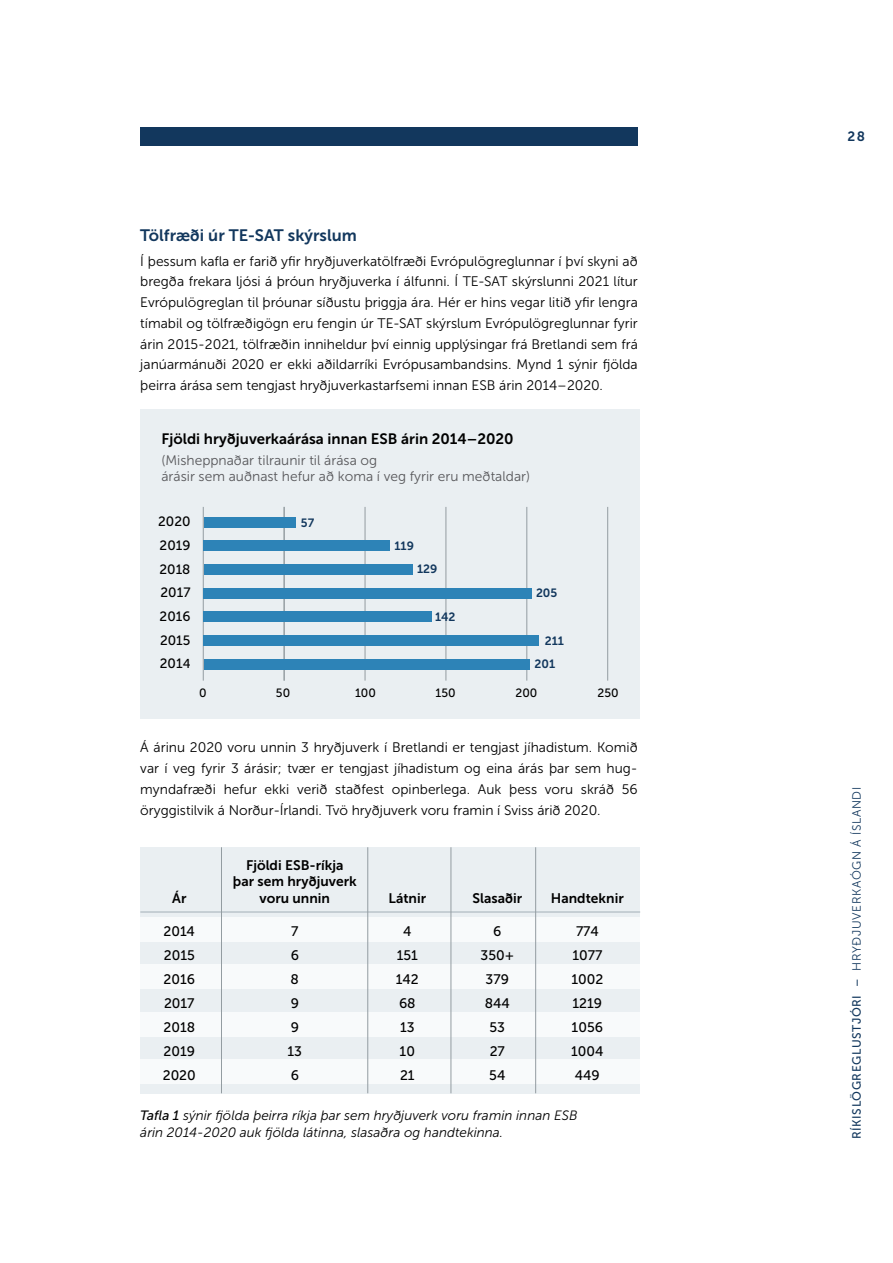
<style>
.page{position:relative;width:893px;height:1263px;background:#fff}
.page>*{position:absolute;margin:0;border:0;box-sizing:border-box;transform-origin:0 0}
.t1{font:16.5px "Museo Sans 700";color:#12375d}
.t2{font:15px "Museo Sans 700";color:#000}
.t3{font:13.8px/20.7px "Museo Sans 300";color:#000;text-align:justify}
.t4{font:13.8px "Museo Sans 500";color:#000}
.t5{font:13.8px/16.5px "Museo Sans 300";color:#58585b}
.t6{font:13.8px/16.5px "Museo Sans 700";color:#000;text-align:center}
.t7{font:italic 13.5px/17.2px "Museo Sans 300";color:#000}
.t8{font:13.5px/23.7px "Museo Sans 500";color:#000;text-align:justify}
.t9{font:13.5px "Museo Sans 700";color:#12375d}
.t10{font:12px "Museo Sans 300";letter-spacing:.05em;color:#12375d}
.t11{font:12px/23.7px "Museo Sans 700";color:#12375d}
.t12{font:12px "Museo Sans 500";color:#000}
.s1{font-size:12.9px}
.s2{font-family:"Museo Sans 500"}
</style>
<div class="page">
<div style="left:140px;top:128px;width:498px;height:18px;background:#12375d"></div>
<div style="left:140px;top:847px;width:500px;height:246px;background:#eaeff2"></div>
<div style="left:140px;top:409px;width:500px;height:309px;background:#eaeff2"></div>
<hr style="left:203px;top:507px;width:1px;height:174px;background:#939ca1">
<hr style="left:284px;top:507px;width:1px;height:174px;background:#939ca1">
<hr style="left:365px;top:507px;width:1px;height:174px;background:#939ca1">
<hr style="left:446px;top:507px;width:1px;height:174px;background:#939ca1">
<hr style="left:526px;top:507px;width:1px;height:174px;background:#939ca1">
<hr style="left:607px;top:507px;width:1px;height:174px;background:#939ca1">
<div style="left:204px;top:659px;width:325px;height:10px;background:#2d83b7"></div>
<div style="left:204px;top:611px;width:228px;height:11px;background:#2d83b7"></div>
<div style="left:204px;top:564px;width:208px;height:11px;background:#2d83b7"></div>
<div style="left:204px;top:517px;width:92px;height:11px;background:#2d83b7"></div>
<div style="left:203px;top:635px;width:336px;height:11px;background:#2d83b7"></div>
<div style="left:203px;top:588px;width:328px;height:11px;background:#2d83b7"></div>
<div style="left:203px;top:541px;width:187px;height:10px;background:#2d83b7"></div>
<hr style="left:140px;top:911px;width:500px;height:2px;background:#bac4ca">
<div style="left:140px;top:917px;width:500px;height:24px;background:#f8fafb"></div>
<div style="left:140px;top:964px;width:500px;height:24px;background:#f8fafb"></div>
<div style="left:140px;top:1013px;width:500px;height:24px;background:#f8fafb"></div>
<div style="left:140px;top:1059px;width:500px;height:25px;background:#f8fafb"></div>
<hr style="left:221px;top:847px;width:1px;height:246px;background:#939ca1">
<hr style="left:451px;top:847px;width:1px;height:246px;background:#939ca1">
<hr style="left:535px;top:847px;width:1px;height:246px;background:#939ca1">
<hr style="left:367px;top:847px;width:1px;height:246px;background:#939ca1">
<p class="t1" style="left:140px;top:226px;width:218px">Tölfræði úr TE-SAT skýrslum</p>
<p class="t3" style="left:140px;top:251px;width:499px">Í þessum kafla er farið yfir hryðjuverkatölfræði Evrópulögreglunnar í því skyni að bregða frekara ljósi á þróun hryðjuverka í álfunni. Í TE-SAT skýrslunni 2021 lítur Evrópulögreglan til þróunar síðustu þriggja ára. Hér er hins vegar litið yfir lengra tímabil og tölfræðigögn eru fengin úr TE-SAT skýrslum Evrópulögreglunnar fyrir árin 2015- 2021, tölfræðin inniheldur því einnig upplýsingar frá Bretlandi sem frá janúarmánuði 2020 er ekki aðildarríki Evrópusambandsins. Mynd 1 sýnir fjölda þeirra árása sem tengjast hryðjuverkastarfsemi innan ESB árin 2014–2020.</p>
<p class="t2" style="left:161px;top:431px;width:354px">Fjöldi hryðjuverkaárása innan ESB árin 2014–2020</p>
<p class="t5" style="left:161px;top:452px;width:370px">(Misheppnaðar tilraunir til árása og<br>árásir sem auðnast hefur að koma í veg fyrir eru meðtaldar)</p>
<p class="t11" style="left:301px;top:510px;width:15px">57</p>
<p class="t11" style="left:394px;top:534px;width:21px">119</p>
<p class="t11" style="left:417px;top:557px;width:22px">129</p>
<p class="t8" style="left:158px;top:510px;width:34px">2020<br>2019<br>2018<br>2017<br>2016<br>2015<br>201<span class="s1">4</span></p>
<p class="t11" style="left:536px;top:581px;width:23px">205</p>
<p class="t11" style="left:435px;top:605px;width:22px">142</p>
<p class="t11" style="left:534px;top:629px;width:31px;text-indent:10px">211<br>201</p>
<p class="t12" style="left:199px;top:686px;width:9px">0</p>
<p class="t12" style="left:276px;top:686px;width:16px">50</p>
<p class="t12" style="left:355px;top:686px;width:22px">100</p>
<p class="t12" style="left:435px;top:686px;width:22px">150</p>
<p class="t12" style="left:515px;top:686px;width:23px">200</p>
<p class="t12" style="left:597px;top:686px;width:23px">250</p>
<p class="t3" style="left:140px;top:737px;width:499px">Á árinu 2020 voru unnin 3 hryðjuverk í Bretlandi er tengjast jíhadistum. Komið var í veg fyrir 3 árásir; tvær er tengjast jíhadistum og eina árás þar sem hug&shy;myndafræði hefur ekki verið staðfest opinberlega. Auk þess voru skráð 56 öryggistilvik á Norður- Írlandi. Tvö hryðjuverk voru framin í Sviss árið 2020.</p>
<p class="t6" style="left:233px;top:857px;width:125px">Fjöldi ESB-ríkja<br>þar sem hryðjuverk</p>
<p class="t6" style="left:172px;top:890px;width:16px">Ár</p>
<p class="t6" style="left:260px;top:890px;width:72px">voru unnin</p>
<p class="t6" style="left:389px;top:890px;width:39px">Látnir</p>
<p class="t6" style="left:472px;top:890px;width:51px">Slasaðir</p>
<p class="t6" style="left:551px;top:890px;width:74px">Handteknir</p>
<p class="t4" style="left:164px;top:923px;width:33px">2014</p>
<p class="t4" style="left:291px;top:923px;width:9px">7</p>
<p class="t4" style="left:403px;top:923px;width:10px">4</p>
<p class="t4" style="left:493px;top:923px;width:10px">6</p>
<p class="t4" style="left:576px;top:923px;width:24px">774</p>
<p class="t4" style="left:164px;top:947px;width:33px">2015</p>
<p class="t4" style="left:291px;top:947px;width:10px">6</p>
<p class="t4" style="left:397px;top:947px;width:23px">151</p>
<p class="t4" style="left:480px;top:947px;width:35px">350+</p>
<p class="t4" style="left:572px;top:947px;width:31px">1077</p>
<p class="t4" style="left:164px;top:971px;width:33px">2016</p>
<p class="t4" style="left:291px;top:971px;width:10px">8</p>
<p class="t4" style="left:396px;top:971px;width:24px">142</p>
<p class="t4" style="left:486px;top:971px;width:25px">379</p>
<p class="t4" style="left:571px;top:971px;width:33px">1002</p>
<p class="t4" style="left:164px;top:995px;width:32px">2017</p>
<p class="t4" style="left:291px;top:995px;width:10px">9</p>
<p class="t4" style="left:399px;top:995px;width:18px">68</p>
<p class="t4" style="left:485px;top:995px;width:27px">844</p>
<p class="t4" style="left:572px;top:995px;width:31px">1219</p>
<p class="t4" style="left:163px;top:1019px;width:33px">2018</p>
<p class="t4" style="left:291px;top:1019px;width:10px">9</p>
<p class="t4" style="left:400px;top:1019px;width:16px">13</p>
<p class="t4" style="left:490px;top:1019px;width:17px">53</p>
<p class="t4" style="left:572px;top:1019px;width:33px">1056</p>
<p class="t4" style="left:164px;top:1043px;width:33px">2019</p>
<p class="t4" style="left:288px;top:1043px;width:16px">13</p>
<p class="t4" style="left:400px;top:1043px;width:17px">10</p>
<p class="t4" style="left:490px;top:1043px;width:17px">27</p>
<p class="t4" style="left:571px;top:1043px;width:34px">1004</p>
<p class="t4" style="left:163px;top:1067px;width:35px">2020</p>
<p class="t4" style="left:291px;top:1067px;width:10px">6</p>
<p class="t4" style="left:400px;top:1067px;width:16px">21</p>
<p class="t4" style="left:489px;top:1067px;width:18px">54</p>
<p class="t4" style="left:575px;top:1067px;width:26px">449</p>
<p class="t7" style="left:140px;top:1107px;width:439px"><span class="s2">Tafla 1</span> sýnir fjölda þeirra ríkja þar sem hryðjuverk voru framin innan ESB árin 2014-2020 auk fjölda látinna, slasaðra og handtekinna.</p>
<p class="t9" style="left:848px;top:129px;width:19px">28</p>
<p class="t10" style="left:850px;top:1139px;width:354px;rotate:-90deg"><span class="s2">RÍKISLÖGREGLUSTJÓRI –</span> HRYÐJUVERKAÓGN Á ÍSLANDI</p>
</div>
